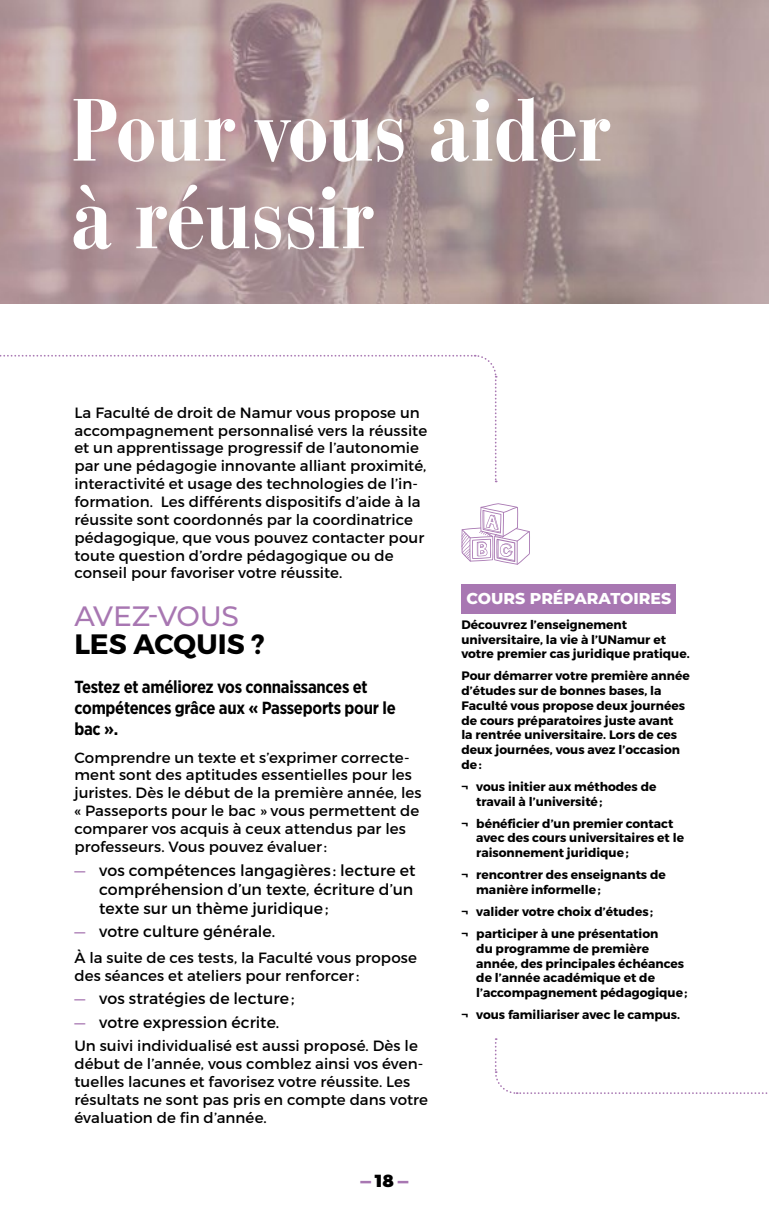
<style>
.page{position:relative;width:769px;height:1216px;background:#fff}
.page>*{position:absolute;margin:0;border:0;box-sizing:border-box;transform-origin:0 0}
.t1{font:700 condensed 87.5px/87.5px "Bauer Bodoni Std";letter-spacing:-.015em;color:#fff}
.t2{font:700 28px "Montserrat";color:#000}
.t3{font:500 28px "Montserrat";letter-spacing:-.01em;color:#a877b2}
.t4{font:700 17.5px/21px "Gotham Narrow";letter-spacing:-.015em;color:#000}
.t5{font:900 17.5px "Montserrat";color:#a877b2}
.t6{font:15.75px/18.9px "Montserrat";color:#000}
.t7{font:800 15.75px "Montserrat";color:#fff}
.t8{font:14.88px/17.8px "Montserrat";letter-spacing:.005em;color:#000}
.t9{font:700 12.25px/14.7px "Montserrat";color:#000}
.s1{color:#a877b2}
.s2{color:#000}
</style>
<div class="page">
<div style="left:461px;top:584px;width:215px;height:29px;background:#a877b2"></div>
<img style="left:0;top:0;width:769px;height:304px">
<svg style="left:461px;top:503px;width:69px;height:61px"></svg>
<svg style="left:0;top:354px;width:497px;height:128px"></svg>
<svg style="left:494px;top:1038px;width:274px;height:56px"></svg>
<h1 class="t1" style="left:71px;top:88px;width:540px">Pour vous aider à réussir</h1>
<p class="t8" style="left:74px;top:403px;width:354px">La Faculté de droit de Namur vous propose un accompagnement personnalisé vers la réussite et un apprentissage progressif de l’autonomie par une pédagogie innovante alliant proximité, interactivité et usage des technologies de l’in&shy;formation. Les différents dispositifs d’aide à la réussite sont coordonnés par la coordinatrice pédagogique, que vous pouvez contacter pour toute question d’ordre pédagogique ou de conseil pour favoriser votre réussite.</p>
<h2 class="t3" style="left:74px;top:597px;width:166px">AVEZ-VOUS</h2>
<h2 class="t2" style="left:75px;top:627px;width:192px">LES ACQUIS ?</h2>
<p class="t4" style="left:74px;top:676px;width:323px">Testez et améliorez vos connaissances et compétences grâce aux « Passeports pour le bac ».</p>
<p class="t8" style="left:74px;top:748px;width:349px">Comprendre un texte et s’exprimer correcte&shy;ment sont des aptitudes essentielles pour les juristes. Dès le début de la première année, les « Passeports pour le bac » vous permettent de comparer vos acquis à ceux attendus par les professeurs. Vous pouvez évaluer:</p>
<p class="t6" style="left:99px;top:860px;width:318px;text-indent:-25px"><span class="s1">—</span> vos compétences langagières : lecture et compréhension d’un texte, écriture d’un texte sur un thème juridique;</p>
<p class="t6" style="left:74px;top:922px;width:202px"><span class="s1">—</span> votre culture générale.</p>
<p class="t8" style="left:74px;top:948px;width:344px">À la suite de ces tests, la Faculté vous propose des séances et ateliers pour renforcer:</p>
<p class="t6" style="left:74px;top:989px;width:221px"><span class="s1">—</span> vos stratégies de lecture;</p>
<p class="t6" style="left:74px;top:1013px;width:206px"><span class="s1">—</span> votre expression écrite.</p>
<p class="t8" style="left:74px;top:1036px;width:355px">Un suivi individualisé est aussi proposé. Dès le début de l’année, vous comblez ainsi vos éven&shy;tuelles lacunes et favorisez votre réussite. Les résultats ne sont pas pris en compte dans votre évaluation de fin d’année.</p>
<p class="t5" style="left:361px;top:1169px;width:49px">—<span class="s2">18</span>—</p>
<p class="t7" style="left:466px;top:587px;width:206px">COURS PRÉPARATOIRES</p>
<p class="t9" style="left:461px;top:617px;width:230px">Découvrez l’enseignement universitaire, la vie à l’UNamur et votre premier cas juridique pratique.</p>
<p class="t9" style="left:461px;top:669px;width:230px">Pour démarrer votre première année d’études sur de bonnes bases, la<br>Faculté vous propose deux journées de cours préparatoires juste avant<br>la rentrée universitaire. Lors de ces deux journées, vous avez l’occasion de:</p>
<p class="t9" style="left:476px;top:779px;width:182px;text-indent:-15px">¬ vous initier aux méthodes de travail à l’université;</p>
<p class="t9" style="left:476px;top:816px;width:209px;text-indent:-15px">¬ bénéficier d’un premier contact avec des cours universitaires et le raisonnement juridique;</p>
<p class="t9" style="left:476px;top:867px;width:191px;text-indent:-15px">¬ rencontrer des enseignants de manière informelle;</p>
<p class="t9" style="left:461px;top:900px;width:199px;line-height:22.1px">¬ valider votre choix d’études; ¬ participer à une présentation</p>
<p class="t9" style="left:476px;top:941px;width:213px">du programme de première année, des principales échéances de l’année académique et de l’accompagnement pédagogique;</p>
<p class="t9" style="left:461px;top:1007px;width:220px">¬ vous familiariser avec le campus.</p>
</div>
